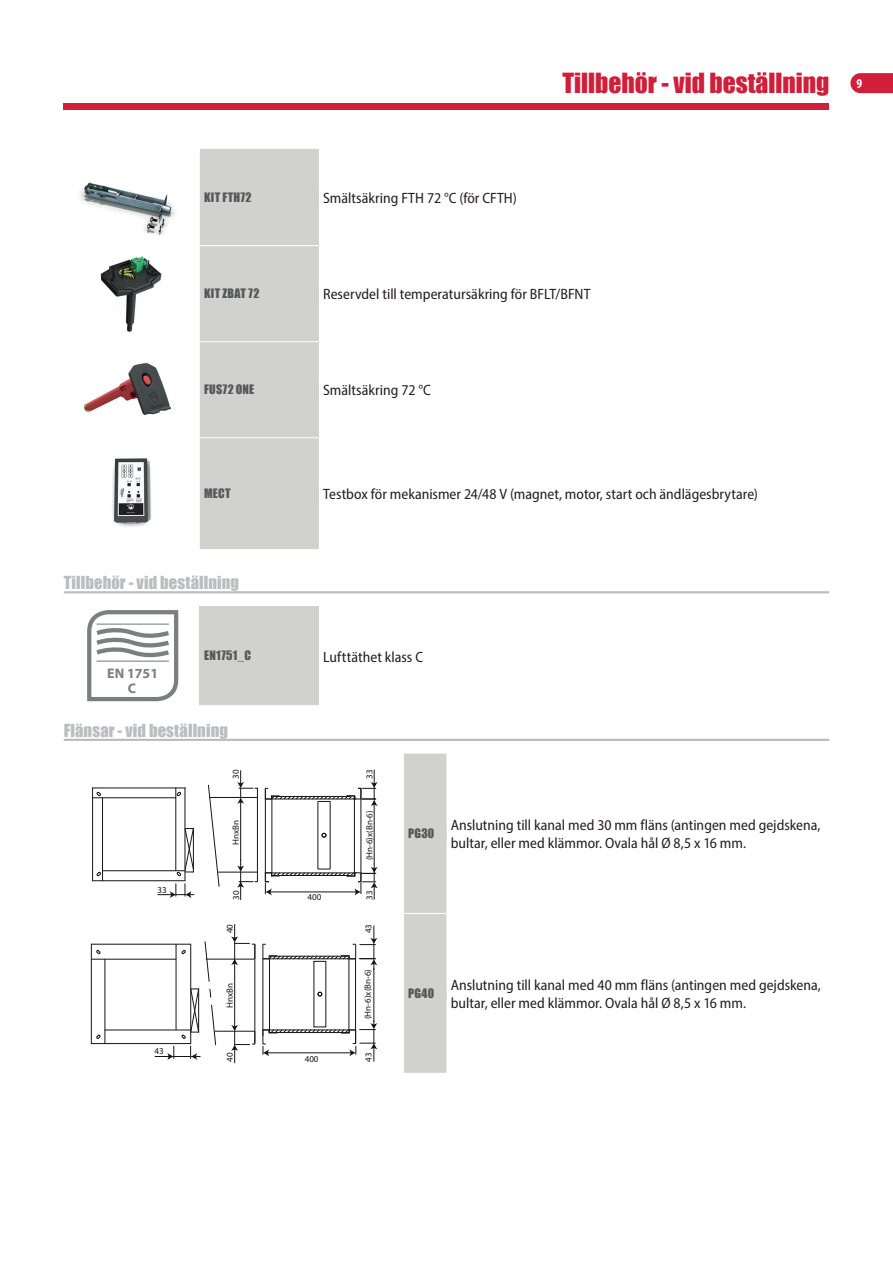
<style>
.page{position:relative;width:893px;height:1263px;background:#fff}
.page>*{position:absolute;margin:0;border:0;box-sizing:border-box;transform-origin:0 0}
.t1{font:25.5px "Impact";color:#d11e39}
.t2{font:16.5px "Impact";letter-spacing:.005em;color:#bcbdc0}
.t3{font:semi-condensed 15px/18px "Myriad Pro";color:#231f20}
.t4{font:700 13.95px/15px "Myriad Pro";color:#7c7f80;text-align:center}
.t5{font:12px "Impact";letter-spacing:.03em;color:#57585a}
.t6{font:9px "Myriad Pro";color:#171419}
</style>
<div class="page">
<div style="left:64px;top:103px;width:765px;height:6px;background:#d11e39"></div>
<svg style="left:850px;top:73px;width:43px;height:20px"></svg>
<hr style="left:64px;top:591px;width:765px;height:2px;background:#bcbdc0">
<hr style="left:64px;top:739px;width:765px;height:2px;background:#bcbdc0">
<div style="left:200px;top:149px;width:119px;height:400px;background:#d1d1d0"></div>
<hr style="left:200px;top:245px;width:119px;height:1px;background:#fff">
<hr style="left:200px;top:341px;width:119px;height:1px;background:#fff">
<hr style="left:200px;top:437px;width:119px;height:1px;background:#fff">
<img style="left:79px;top:182px;width:96px;height:345px">
<div style="left:204px;top:190px;width:115px;height:15px;background:#d1d1d0"></div>
<div style="left:204px;top:287px;width:115px;height:15px;background:#d1d1d0"></div>
<div style="left:204px;top:383px;width:115px;height:15px;background:#d1d1d0"></div>
<div style="left:204px;top:487px;width:115px;height:15px;background:#d1d1d0"></div>
<div style="left:200px;top:606px;width:119px;height:100px;background:#d1d1d0"></div>
<hr style="left:200px;top:705px;width:119px;height:1px;background:#fff">
<svg style="left:87px;top:610px;width:91px;height:91px"></svg>
<div style="left:404px;top:754px;width:42px;height:319px;background:#d1d1d0"></div>
<hr style="left:404px;top:913px;width:42px;height:1px;background:#fff">
<svg style="left:322px;top:833px;width:4px;height:4px"></svg>
<hr style="left:330px;top:801px;width:1px;height:68px;background:#171419">
<hr style="left:318px;top:801px;width:1px;height:68px;background:#171419">
<svg style="left:208px;top:784px;width:12px;height:103px"></svg>
<hr style="left:361px;top:788px;width:1px;height:94px;background:#171419">
<hr style="left:354px;top:796px;width:1px;height:79px;background:#171419">
<hr style="left:272px;top:796px;width:1px;height:79px;background:#171419">
<hr style="left:185px;top:788px;width:1px;height:92px;background:#171419">
<hr style="left:176px;top:788px;width:1px;height:82px;background:#171419">
<hr style="left:92px;top:788px;width:93px;height:1px;background:#171419">
<hr style="left:92px;top:797px;width:84px;height:1px;background:#171419">
<hr style="left:102px;top:798px;width:1px;height:83px;background:#171419">
<hr style="left:103px;top:870px;width:82px;height:1px;background:#171419">
<hr style="left:92px;top:788px;width:1px;height:92px;background:#171419">
<hr style="left:92px;top:880px;width:93px;height:1px;background:#171419">
<svg style="left:96px;top:792px;width:5px;height:4px"></svg>
<svg style="left:176px;top:828px;width:18px;height:48px"></svg>
<svg style="left:97px;top:871px;width:4px;height:5px"></svg>
<svg style="left:177px;top:791px;width:4px;height:5px"></svg>
<hr style="left:265px;top:788px;width:1px;height:93px;background:#171419">
<hr style="left:218px;top:872px;width:39px;height:1px;background:#171419">
<hr style="left:210px;top:797px;width:47px;height:1px;background:#171419">
<hr style="left:257px;top:788px;width:1px;height:94px;background:#171419">
<svg style="left:265px;top:769px;width:113px;height:40px"></svg>
<hr style="left:374px;top:809px;width:1px;height:55px;background:#171419">
<svg style="left:237px;top:770px;width:20px;height:37px"></svg>
<svg style="left:237px;top:859px;width:20px;height:41px"></svg>
<hr style="left:240px;top:807px;width:1px;height:53px;background:#171419">
<svg style="left:265px;top:864px;width:113px;height:35px"></svg>
<svg style="left:158px;top:884px;width:36px;height:14px"></svg>
<div style="left:408px;top:826px;width:38px;height:15px;background:#d1d1d0"></div>
<hr style="left:214px;top:1031px;width:41px;height:1px;background:#171419">
<hr style="left:206px;top:959px;width:48px;height:1px;background:#171419">
<hr style="left:355px;top:959px;width:1px;height:84px;background:#171419">
<hr style="left:255px;top:945px;width:1px;height:98px;background:#171419">
<hr style="left:349px;top:959px;width:1px;height:73px;background:#171419">
<hr style="left:269px;top:959px;width:1px;height:73px;background:#171419">
<svg style="left:318px;top:992px;width:4px;height:4px"></svg>
<hr style="left:326px;top:961px;width:1px;height:66px;background:#171419">
<hr style="left:314px;top:961px;width:1px;height:66px;background:#171419">
<hr style="left:91px;top:944px;width:99px;height:1px;background:#171419">
<hr style="left:91px;top:959px;width:85px;height:1px;background:#171419">
<hr style="left:105px;top:959px;width:1px;height:84px;background:#171419">
<hr style="left:105px;top:1030px;width:86px;height:1px;background:#171419">
<hr style="left:91px;top:944px;width:1px;height:99px;background:#171419">
<hr style="left:91px;top:1043px;width:100px;height:1px;background:#171419">
<svg style="left:96px;top:950px;width:5px;height:4px"></svg>
<svg style="left:96px;top:1034px;width:4px;height:5px"></svg>
<hr style="left:263px;top:959px;width:1px;height:76px;background:#171419">
<svg style="left:262px;top:925px;width:115px;height:45px"></svg>
<hr style="left:374px;top:968px;width:1px;height:54px;background:#171419">
<svg style="left:262px;top:1020px;width:115px;height:41px"></svg>
<svg style="left:231px;top:924px;width:24px;height:41px"></svg>
<svg style="left:231px;top:1013px;width:24px;height:50px"></svg>
<hr style="left:234px;top:959px;width:1px;height:54px;background:#171419">
<svg style="left:155px;top:941px;width:61px;height:119px"></svg>
<div style="left:408px;top:986px;width:38px;height:15px;background:#d1d1d0"></div>
<p class="t5" style="left:204px;top:188px;width:49px">KIT FTH72</p>
<p class="t3" style="left:323px;top:189px;width:195px">Smältsäkring FTH 72 °C (för CFTH)</p>
<h1 class="t1" style="left:562px;top:63px;width:301px">Tillbehör - vid beställning <sup>9</sup></h1>
<p class="t5" style="left:204px;top:284px;width:57px">KIT ZBAT 72</p>
<p class="t3" style="left:323px;top:285px;width:269px">Reservdel till temperatursäkring för BFLT/BFNT</p>
<p class="t5" style="left:204px;top:380px;width:52px">FUS72 ONE</p>
<p class="t3" style="left:323px;top:381px;width:109px">Smältsäkring 72 °C</p>
<p class="t5" style="left:204px;top:484px;width:28px">MECT</p>
<p class="t3" style="left:323px;top:485px;width:436px">Testbox för mekanismer 24/48 V (magnet, motor, start och ändlägesbrytare)</p>
<p class="t2" style="left:64px;top:570px;width:177px">Tillbehör - vid beställning</p>
<p class="t4" style="left:107px;top:665px;width:52px">EN 1751<br>C</p>
<p class="t5" style="left:204px;top:646px;width:48px">EN1751_C</p>
<p class="t3" style="left:323px;top:647px;width:101px">Lufttäthet klass C</p>
<p class="t2" style="left:64px;top:717px;width:166px">Flänsar - vid beställning</p>
<p class="t6" style="left:158px;top:885px;width:11px">33</p>
<p class="t6" style="left:154px;top:1045px;width:11px">43</p>
<p class="t6" style="left:230px;top:779px;width:11px;rotate:-90deg">30</p>
<p class="t6" style="left:364px;top:779px;width:11px;rotate:-90deg">33</p>
<p class="t6" style="left:230px;top:845px;width:26px;rotate:-90deg">HnxBn</p>
<p class="t6" style="left:364px;top:860px;width:51px;rotate:-90deg">(Hn-6)x(Bn-6)</p>
<p class="t6" style="left:231px;top:900px;width:11px;rotate:-90deg">30</p>
<p class="t6" style="left:307px;top:891px;width:15px">400</p>
<p class="t6" style="left:364px;top:900px;width:11px;rotate:-90deg">33</p>
<p class="t6" style="left:224px;top:933px;width:11px;rotate:-90deg">40</p>
<p class="t6" style="left:363px;top:933px;width:11px;rotate:-90deg">43</p>
<p class="t6" style="left:224px;top:1008px;width:26px;rotate:-90deg">HnxBn</p>
<p class="t6" style="left:362px;top:1019px;width:51px;rotate:-90deg">(Hn-6)x(Bn-6)</p>
<p class="t6" style="left:224px;top:1061px;width:11px;rotate:-90deg">40</p>
<p class="t6" style="left:305px;top:1053px;width:15px">400</p>
<p class="t6" style="left:363px;top:1061px;width:11px;rotate:-90deg">43</p>
<p class="t5" style="left:408px;top:824px;width:28px">PG30</p>
<p class="t3" style="left:451px;top:816px;width:371px">Anslutning till kanal med 30 mm fläns (antingen med gejdskena, bultar, eller med klämmor. Ovala hål Ø 8,5 x 16 mm.</p>
<p class="t5" style="left:408px;top:984px;width:28px">PG40</p>
<p class="t3" style="left:451px;top:976px;width:371px">Anslutning till kanal med 40 mm fläns (antingen med gejdskena, bultar, eller med klämmor. Ovala hål Ø 8,5 x 16 mm.</p>
</div>
